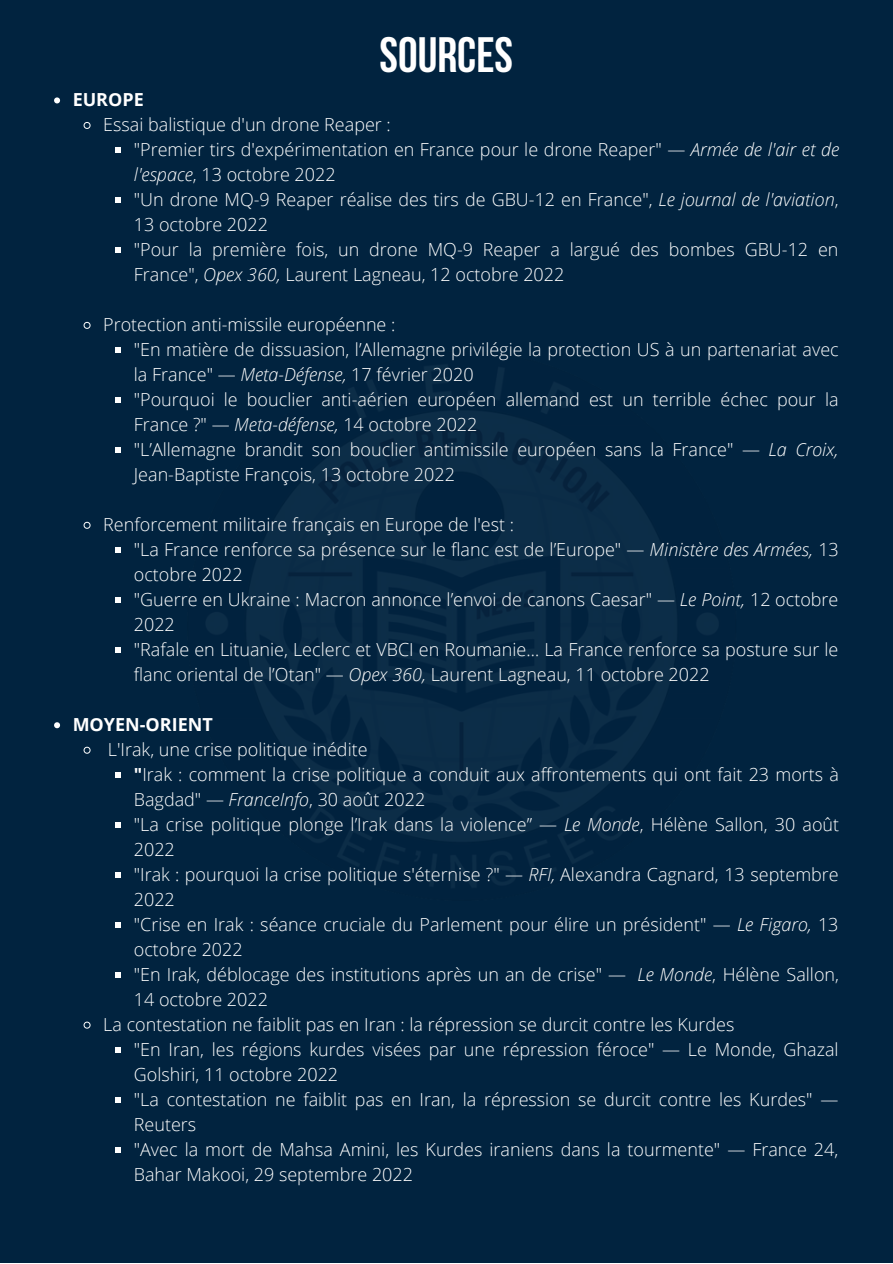
<style>
.page{position:relative;width:893px;height:1264px;background:#fff}
.page>*{position:absolute;margin:0;border:0;box-sizing:border-box;transform-origin:0 0}
.t1{font:700 49.5px "Bebas Neue";color:#fff}
.t2{font:300 18px/25px "Open Sans";color:#fff}
.t3{font:700 18px "Open Sans";color:#fff}
.s1{font-style:italic}
.s2{font-weight:700}
</style>
<div class="page">
<div style="left:0;top:0;width:892px;height:1262px;background:#01233f"></div>
<img style="left:206px;top:365px;width:512px;height:522px">
<svg style="left:54px;top:97px;width:6px;height:6px"></svg>
<svg style="left:83px;top:122px;width:8px;height:7px"></svg>
<svg style="left:115px;top:147px;width:6px;height:6px"></svg>
<svg style="left:115px;top:197px;width:6px;height:6px"></svg>
<svg style="left:115px;top:247px;width:6px;height:6px"></svg>
<svg style="left:83px;top:321px;width:8px;height:8px"></svg>
<svg style="left:115px;top:347px;width:6px;height:6px"></svg>
<svg style="left:115px;top:397px;width:6px;height:6px"></svg>
<svg style="left:115px;top:447px;width:6px;height:6px"></svg>
<svg style="left:83px;top:521px;width:8px;height:8px"></svg>
<svg style="left:115px;top:547px;width:6px;height:6px"></svg>
<svg style="left:115px;top:597px;width:6px;height:6px"></svg>
<svg style="left:115px;top:647px;width:6px;height:6px"></svg>
<svg style="left:54px;top:722px;width:6px;height:6px"></svg>
<svg style="left:83px;top:746px;width:8px;height:8px"></svg>
<svg style="left:115px;top:772px;width:6px;height:6px"></svg>
<svg style="left:115px;top:822px;width:6px;height:6px"></svg>
<svg style="left:115px;top:872px;width:6px;height:6px"></svg>
<svg style="left:115px;top:922px;width:6px;height:6px"></svg>
<svg style="left:115px;top:972px;width:6px;height:6px"></svg>
<svg style="left:83px;top:1021px;width:8px;height:8px"></svg>
<svg style="left:115px;top:1047px;width:6px;height:6px"></svg>
<svg style="left:115px;top:1097px;width:6px;height:6px"></svg>
<svg style="left:115px;top:1147px;width:6px;height:6px"></svg>
<h1 class="t1" style="left:379px;top:35px;width:135px">SOURCES</h1>
<p class="t3" style="left:73px;top:87px;width:73px">EUROPE</p>
<p class="t2" style="left:134px;top:112px;width:706px;text-indent:-31px">Essai balistique d'un drone Reaper :<br>"Premier tirs d'expérimentation en France pour le drone Reaper" — <span class="s1">Armée de l'air et de l'espace</span>, 13 octobre 2022<br>"Un drone MQ-9 Reaper réalise des tirs de GBU-12 en France", <span class="s1">Le journal de l'aviation</span>, 13 octobre 2022<br>"Pour la première fois, un drone MQ-9 Reaper a largué des bombes GBU-12 en France", <span class="s1">Opex 360,</span> Laurent Lagneau, 12 octobre 2022</p>
<p class="t2" style="left:134px;top:312px;width:706px;text-indent:-31px">Protection anti-missile européenne :<br>"En matière de dissuasion, l’Allemagne privilégie la protection US à un partenariat avec la France" — <span class="s1">Meta-Défense,</span> 17 février 2020<br>"Pourquoi le bouclier anti-aérien européen allemand est un terrible échec pour la France ?" — <span class="s1">Meta-défense,</span> 14 octobre 2022<br>"L’Allemagne brandit son bouclier antimissile européen sans la France" — <span class="s1">La Croix, </span>Jean-Baptiste François, 13 octobre 2022</p>
<p class="t2" style="left:134px;top:512px;width:706px;text-indent:-31px">Renforcement militaire français en Europe de l'est :<br>"La France renforce sa présence sur le flanc est de l’Europe" — <span class="s1">Ministère des Armées,</span> 13 octobre 2022<br>"Guerre en Ukraine : Macron annonce l’envoi de canons Caesar" — <span class="s1">Le Point,</span> 12 octobre 2022<br>"Rafale en Lituanie, Leclerc et VBCI en Roumanie… La France renforce sa posture sur le flanc oriental de l’Otan" — <span class="s1">Opex 360,</span> Laurent Lagneau, 11 octobre 2022</p>
<p class="t3" style="left:73px;top:712px;width:142px">MOYEN-ORIENT</p>
<p class="t2" style="left:108px;top:736px;width:261px">L'Irak, une crise politique inédite</p>
<p class="t2" style="left:134px;top:761px;width:706px"><span class="s2">"</span>Irak : comment la crise politique a conduit aux affrontements qui ont fait 23 morts à</p>
<p class="t2" style="left:134px;top:786px;width:293px">Bagdad" — <span class="s1">FranceInfo</span>, 30 août 2022</p>
<p class="t2" style="left:134px;top:811px;width:706px">"La crise politique plonge l’Irak dans la violence” — <span class="s1">Le Monde</span>, Hélène Sallon, 30 août</p>
<p class="t2" style="left:134px;top:836px;width:43px">2022</p>
<p class="t2" style="left:134px;top:861px;width:706px">"Irak : pourquoi la crise politique s'éternise ?" — <span class="s1">RFI,</span> Alexandra Cagnard, 13 septembre</p>
<p class="t2" style="left:134px;top:886px;width:43px">2022</p>
<p class="t2" style="left:134px;top:911px;width:706px">"Crise en Irak : séance cruciale du Parlement pour élire un président" — <span class="s1">Le Figaro,</span> 13</p>
<p class="t2" style="left:134px;top:936px;width:110px">octobre 2022</p>
<p class="t2" style="left:134px;top:961px;width:706px">"En Irak, déblocage des institutions après un an de crise" — <span class="s1">Le Monde</span>, Hélène Sallon,</p>
<p class="t2" style="left:134px;top:986px;width:136px">14 octobre 2022</p>
<p class="t2" style="left:103px;top:1011px;width:632px">La contestation ne faiblit pas en Iran : la répression se durcit contre les Kurdes</p>
<p class="t2" style="left:134px;top:1036px;width:706px">"En Iran, les régions kurdes visées par une répression féroce" — Le Monde, Ghazal</p>
<p class="t2" style="left:134px;top:1061px;width:206px">Golshiri, 11 octobre 2022</p>
<p class="t2" style="left:134px;top:1086px;width:706px">"La contestation ne faiblit pas en Iran, la répression se durcit contre les Kurdes" —</p>
<p class="t2" style="left:134px;top:1111px;width:64px">Reuters</p>
<p class="t2" style="left:134px;top:1136px;width:706px">"Avec la mort de Mahsa Amini, les Kurdes iraniens dans la tourmente" — France 24,</p>
<p class="t2" style="left:134px;top:1161px;width:281px">Bahar Makooi, 29 septembre 2022</p>
</div>
